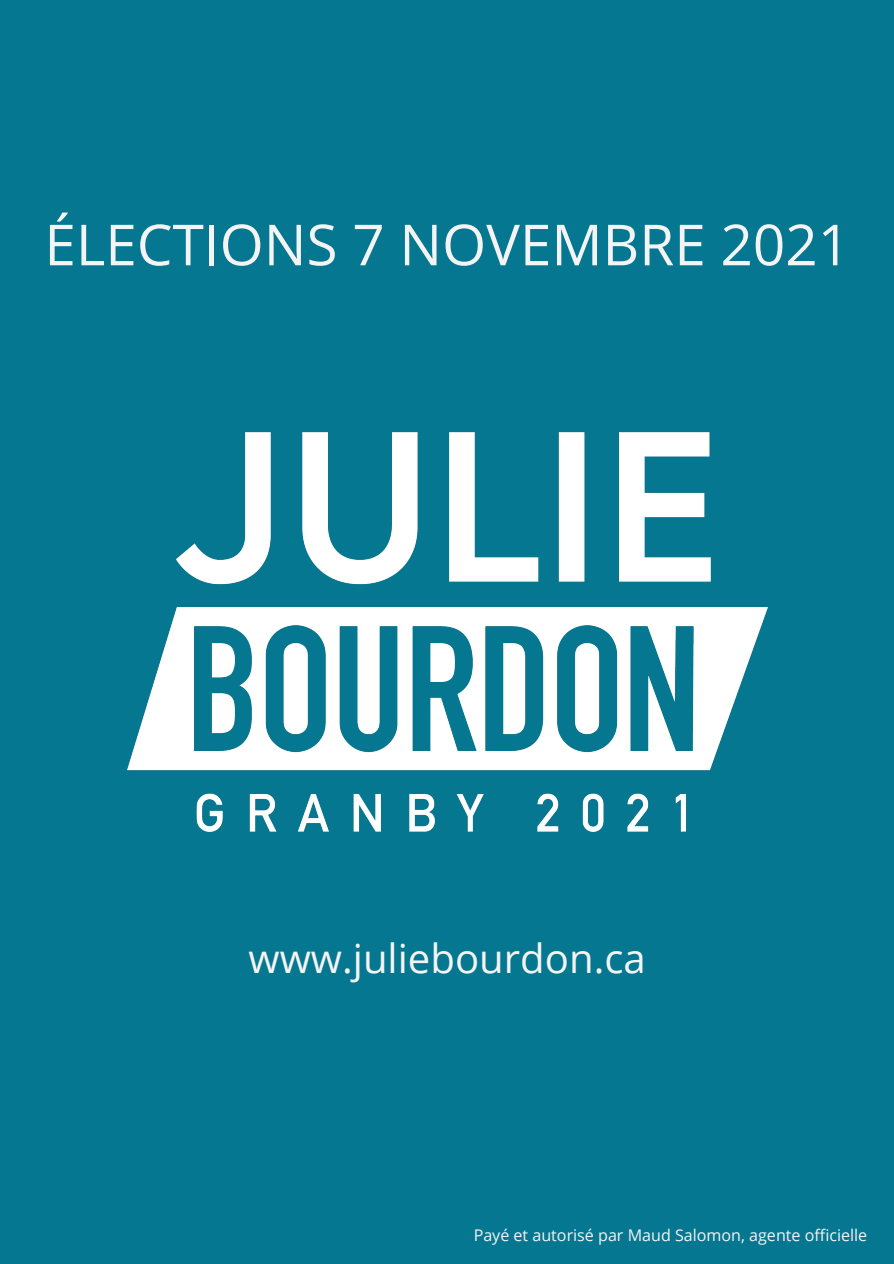
<style>
.page{position:relative;width:894px;height:1264px;background:#fff}
.page>*{position:absolute;margin:0;border:0;box-sizing:border-box;transform-origin:0 0}
.t1{font:56.55px "Open Sans";color:#f4f4f4}
.t2{font:40.05px "Open Sans";color:#f4f4f4}
.t3{font:16.05px "Open Sans";color:#f4f4f4}
</style>
<div class="page">
<div style="left:0;top:0;width:893px;height:1263px;background:#067790"></div>
<img style="left:127px;top:433px;width:640px;height:398px">
<p class="t1" style="left:44px;top:205px;width:806px">ÉLECTIONS 7 NOVEMBRE 2021</p>
<p class="t2" style="left:248px;top:930px;width:398px">www.juliebourdon.ca</p>
<p class="t3" style="left:473px;top:1223px;width:395px">Payé et autorisé par Maud Salomon, agente officielle</p>
</div>
